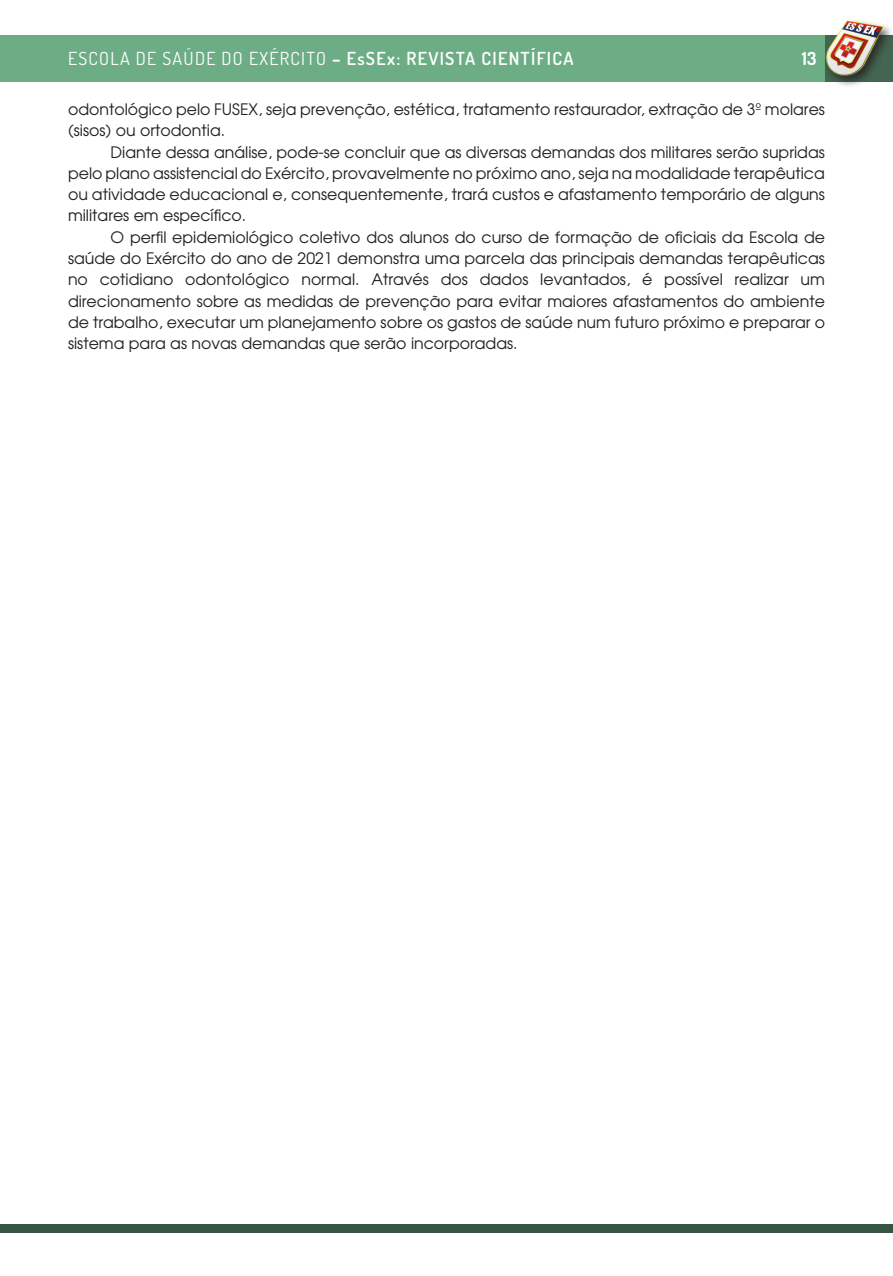
<style>
.page{position:relative;width:893px;height:1276px;background:#fff}
.page>*{position:absolute;margin:0;border:0;box-sizing:border-box;transform-origin:0 0}
.t1{font:18px "Dosis";letter-spacing:.07em;color:#fff}
.t2{font:700 18px "Dosis";color:#fff}
.t3{font:15.75px/21.3px "Avant Garde";color:#231f20;text-align:justify}
.s1{font-weight:700}
.s2{font-weight:600}
</style>
<div class="page">
<div style="left:0;top:1224px;width:893px;height:8px;background:#375543"></div>
<div style="left:0;top:35px;width:825px;height:47px;background:#6dad86"></div>
<div style="left:823px;top:18px;width:70px;height:70px;background:#231f20;opacity:.81"></div>
<img style="left:823px;top:18px;width:66px;height:65px">
<p class="t1" style="left:68px;top:47px;width:507px">ESCOLA DE SAÚDE DO EXÉRCITO <span class="s1">–</span> <span class="s2">EsSEx: REVISTA CIENTÍFICA</span></p>
<p class="t2" style="left:802px;top:47px;width:16px">13</p>
<p class="t3" style="left:68px;top:98px;width:758px">odontológico pelo FUSEX, seja prevenção, estética, tratamento restaurador, extração de 3º molares (sisos) ou ortodontia.</p>
<p class="t3" style="left:68px;top:141px;width:758px;text-indent:43px">Diante dessa análise, pode-se concluir que as diversas demandas dos militares serão supridas pelo plano assistencial do Exército, provavelmente no próximo ano, seja na modalidade terapêutica ou atividade educacional e, consequentemente, trará custos e afastamento temporário de alguns militares em específico.</p>
<p class="t3" style="left:68px;top:226px;width:758px;text-indent:43px">O perfil epidemiológico coletivo dos alunos do curso de formação de oficiais da Escola de saúde do Exército do ano de 2021 demonstra uma parcela das principais demandas terapêuticas no cotidiano odontológico normal. Através dos dados levantados, é possível realizar um direcionamento sobre as medidas de prevenção para evitar maiores afastamentos do ambiente de trabalho, executar um planejamento sobre os gastos de saúde num futuro próximo e preparar o sistema para as novas demandas que serão incorporadas.</p>
</div>
